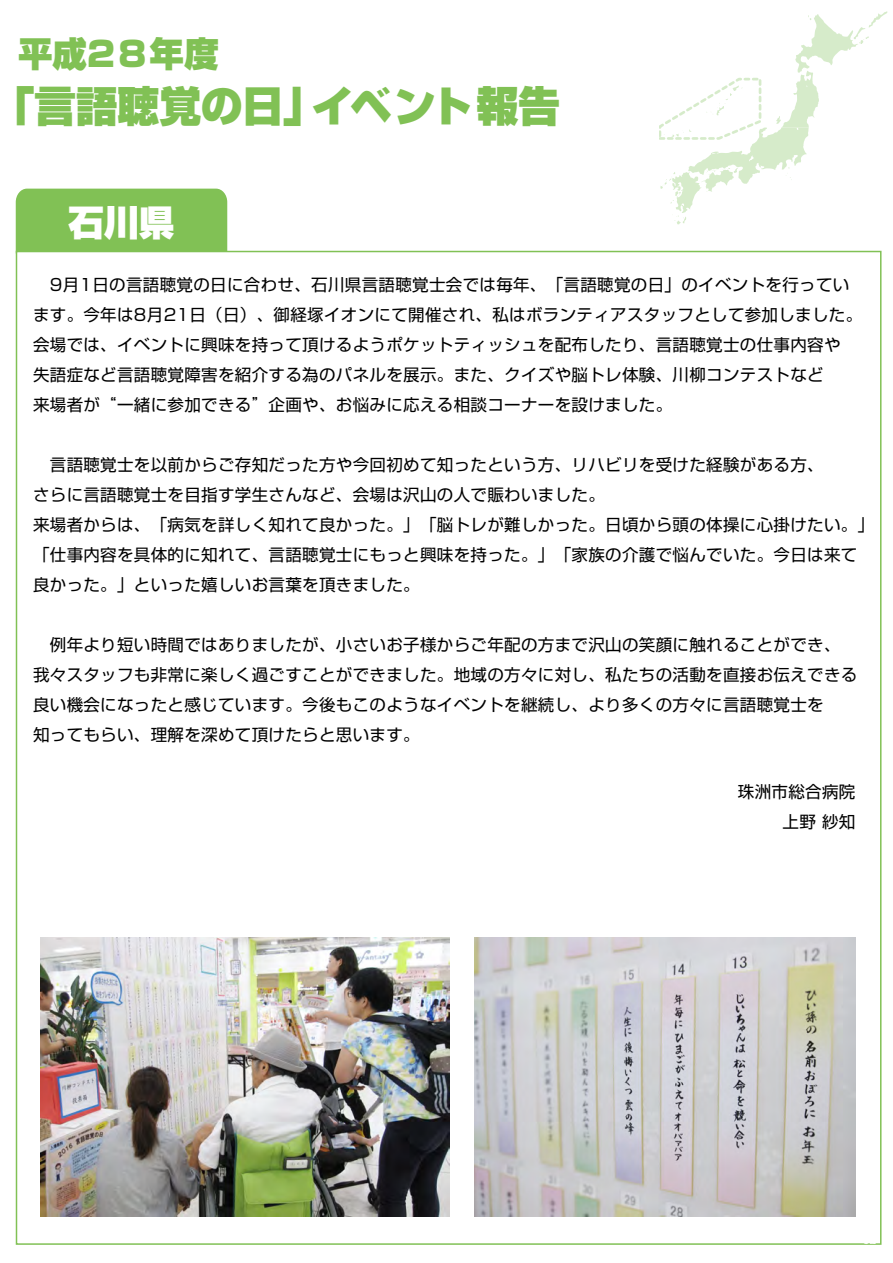
<style>
.page{position:relative;width:893px;height:1263px;background:#fff}
.page>*{position:absolute;margin:0;border:0;box-sizing:border-box;transform-origin:0 0}
.t1{font:900 42px "Shin Go Pro";letter-spacing:-.01em;color:#81c155}
.t2{font:900 35.25px "Shin Go Pro";color:#fff}
.t3{font:900 34.5px "Shin Go Pro";color:#81c155}
.t4{font:16.5px/30px "Shin Go Pro";letter-spacing:.02em;color:#000}
.t5{font:10.65px "Hira Kaku Pro W3";color:#fff}
</style>
<div class="page">
<svg style="left:659px;top:11px;width:228px;height:213px"></svg>
<div style="left:15px;top:188px;width:213px;height:78px;background:#81c155"></div>
<div style="left:16px;top:251px;width:865px;height:994px;background:#fff;border:2px solid #81c155"></div>
<img style="left:474px;top:937px;width:382px;height:279px">
<img style="left:40px;top:937px;width:409px;height:279px">
<h3 class="t3" style="left:18px;top:26px;width:202px">平成2８年度</h3>
<h1 class="t1" style="left:-8px;top:73px;width:569px">「言語聴覚の日」イベント報告</h1>
<h2 class="t2" style="left:69px;top:194px;width:107px">石川県</h2>
<p class="t4" style="left:33px;top:268px;width:831px">　9月1日の言語聴覚の日に合わせ、石川県言語聴覚士会では毎年、「言語聴覚の日」のイベントを行っています。今年は8月21日（日）、御経塚イオンにて開催され、私はボランティアスタッフとして参加しました。会場では、イベントに興味を持って頂けるようポケットティッシュを配布したり、言語聴覚士の仕事内容や<br>失語症など言語聴覚障害を紹介する為のパネルを展示。また、クイズや脳トレ体験、川柳コンテストなど<br>来場者が“一緒に参加できる”企画や、お悩みに応える相談コーナーを設けました。</p>
<p class="t4" style="left:33px;top:448px;width:843px">　言語聴覚士を以前からご存知だった方や今回初めて知ったという方、リハビリを受けた経験がある方、<br>さらに言語聴覚士を目指す学生さんなど、会場は沢山の人で賑わいました。<br>来場者からは、「病気を詳しく知れて良かった。」「脳トレが難しかった。日頃から頭の体操に心掛けたい。」「仕事内容を具体的に知れて、言語聴覚士にもっと興味を持った。」「家族の介護で悩んでいた。今日は来て良かった。」といった嬉しいお言葉を頂きました。</p>
<p class="t4" style="left:33px;top:628px;width:826px">　例年より短い時間ではありましたが、小さいお子様からご年配の方まで沢山の笑顔に触れることができ、我々スタッフも非常に楽しく過ごすことができました。地域の方々に対し、私たちの活動を直接お伝えできる良い機会になったと感じています。今後もこのようなイベントを継続し、より多くの方々に言語聴覚士を<br>知ってもらい、理解を深めて頂けたらと思います。</p>
<p class="t4" style="left:738px;top:775px;width:119px;text-align:right">珠洲市総合病院上野 紗知</p>
<p class="t5" style="left:863px;top:1230px;width:15px">12</p>
<p class="t5" style="left:863px;top:1230px;width:15px">04</p>
</div>
